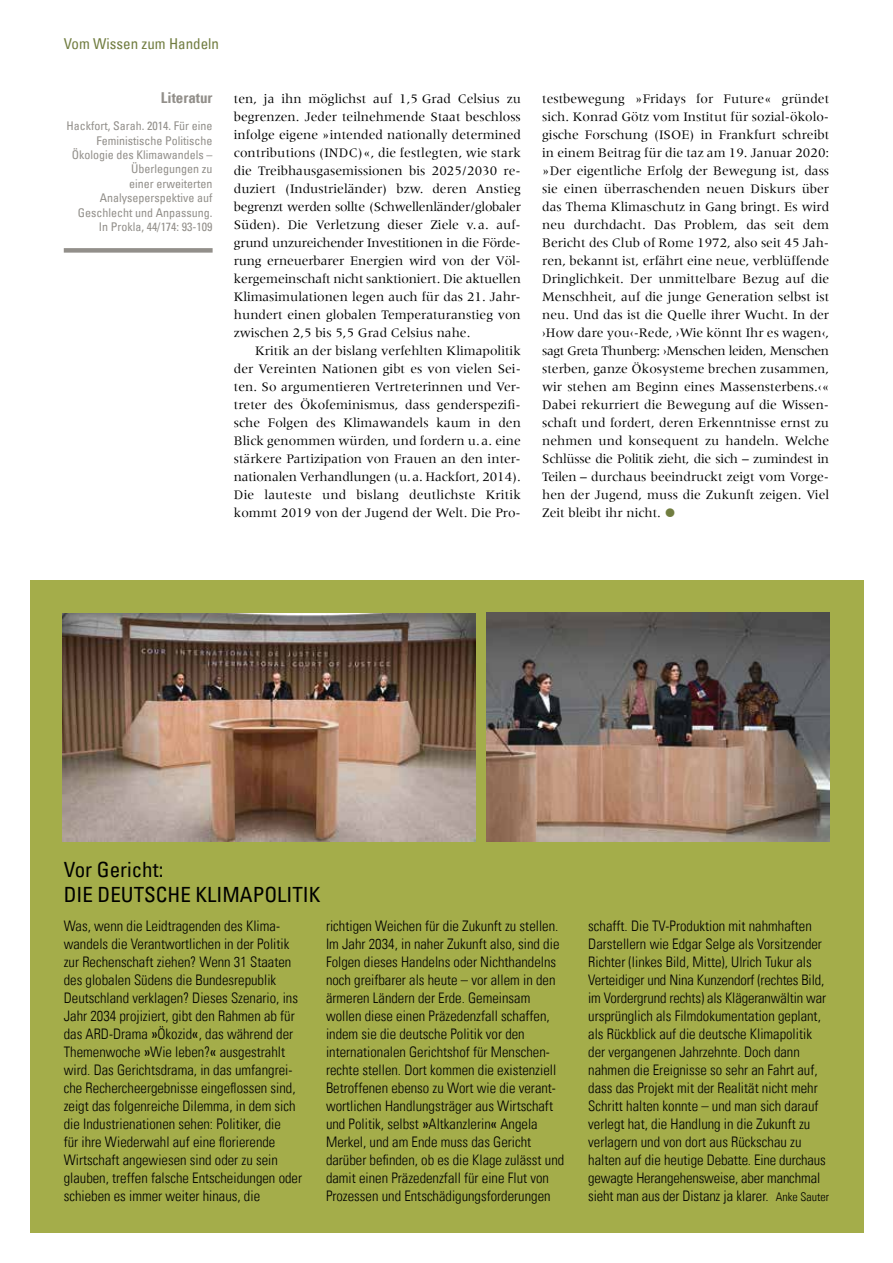
<style>
.page{position:relative;width:893px;height:1263px;background:#fff}
.page>*{position:absolute;margin:0;border:0;box-sizing:border-box;transform-origin:0 0}
.t1{font:condensed 21px/25.2px "Univers Com 57";color:#000}
.t2{font:condensed 15px "Univers Com 57";color:#717d40}
.t3{font:15px "Univers Com 67 Bold Cond";color:#928f8a}
.t4{font:14.55px/18px "Univers Com 47 Light Cond";color:#000}
.t5{font:13.5px/18px "Meridien";color:#000;text-align:justify}
.t6{font:condensed 12px/14.4px "Univers Com 57";color:#928f8a;text-align:right}
.s1{font-family:"Univers Com 57";font-stretch:condensed}
.s2{font-size:12px}
</style>
<div class="page">
<div style="left:64px;top:248px;width:149px;height:5px;background:#928f8a"></div>
<div style="left:30px;top:581px;width:833px;height:652px;background:#a4ad4a"></div>
<img style="left:63px;top:614px;width:413px;height:227px">
<img style="left:486px;top:613px;width:343px;height:229px">
<p class="t2" style="left:64px;top:34px;width:157px">Vom Wissen zum Handeln</p>
<p class="t3" style="left:161px;top:89px;width:53px">Literatur</p>
<p class="t6" style="left:67px;top:119px;width:147px">Hackfort, Sarah. 2014. Für eine<br>Feministische Politische<br>Ökologie des Klimawandels –<br>Überlegungen zu<br>einer erweiterten<br>Analyseperspektive auf<br>Geschlecht und Anpassung.<br>In Prokla, 44/174: 93-109</p>
<p class="t5" style="left:234px;top:90px;width:289px;text-align:left">ten, ja ihn möglichst auf 1,5 Grad Celsius zu begrenzen. Jeder teilnehmende Staat beschloss infolge eigene »intended nationally determined contributions (INDC)«, die festlegten, wie stark die Treibhausgasemissionen bis 2025/2030 re&shy;duziert (Industrieländer) bzw. deren Anstieg begrenzt werden sollte (Schwellenländer/globaler Süden). Die Verletzung dieser Ziele v.a. auf&shy;grund unzureichender Investitionen in die Förde&shy;rung erneuerbarer Energien wird von der Völ&shy;kergemeinschaft nicht sanktioniert. Die aktuellen Klimasimulationen legen auch für das 21. Jahr&shy;hundert einen globalen Temperaturanstieg von zwischen 2,5 bis 5,5 Grad Celsius nahe.</p>
<p class="t5" style="left:234px;top:342px;width:289px;text-indent:21px">Kritik an der bislang verfehlten Klimapolitik der Vereinten Nationen gibt es von vielen Sei&shy;ten. So argumentieren Vertreterinnen und Ver&shy;treter des Ökofeminismus, dass genderspezifi&shy;sche Folgen des Klimawandels kaum in den Blick genommen würden, und fordern u. a. eine stärkere Partizipation von Frauen an den inter&shy;nationalen Verhandlungen (u.a. Hackfort, 2014).<br>Die lauteste und bislang deutlichste Kritik kommt 2019 von der Jugend der Welt. Die Pro-</p>
<p class="t5" style="left:542px;top:90px;width:289px">testbewegung »Fridays for Future« gründet sich. Konrad Götz vom Institut für sozial- ökolo&shy;gische Forschung (ISOE) in Frankfurt schreibt in einem Beitrag für die taz am 19. Januar 2020: »Der eigentliche Erfolg der Bewegung ist, dass sie einen überraschenden neuen Diskurs über das Thema Klimaschutz in Gang bringt. Es wird neu durchdacht. Das Problem, das seit dem Bericht des Club of Rome 1972, also seit 45 Jah&shy;ren, bekannt ist, erfährt eine neue, verblüffende Dringlichkeit. Der unmittelbare Bezug auf die Menschheit, auf die junge Generation selbst ist neu. Und das ist die Quelle ihrer Wucht. In der ›How dare you‹- Rede, ›Wie könnt Ihr es wagen‹, sagt Greta Thunberg: ›Menschen leiden, Menschen sterben, ganze Ökosysteme brechen zusammen, wir stehen am Beginn eines Massensterbens.‹« Dabei rekurriert die Bewegung auf die Wissen&shy;schaft und fordert, deren Erkenntnisse ernst zu nehmen und konsequent zu handeln. Welche Schlüsse die Politik zieht, die sich – zumindest in Teilen – durchaus beeindruckt zeigt vom Vorge&shy;hen der Jugend, muss die Zukunft zeigen. Viel Zeit bleibt ihr nicht.</p>
<h1 class="t1" style="left:64px;top:857px;width:258px">Vor Gericht:<br>DIE DEUTSCHE KLIMAPOLITIK</h1>
<p class="t4" style="left:64px;top:917px;width:240px">Was, wenn die Leidtragenden des Klima&shy;wandels die Verantwortlichen in der Politik zur Rechenschaft ziehen? Wenn 31 Staaten des globalen Südens die Bundesrepublik Deutschland verklagen? Dieses Szenario, ins Jahr 2034 projiziert, gibt den Rahmen ab für das ARD-Drama <span class="s1">»</span>Ökozid<span class="s1">«</span>, das während der Themenwoche <span class="s1">»</span>Wie leben?<span class="s1">«</span> ausgestrahlt wird. Das Gerichtsdrama, in das umfangrei&shy;che Rechercheergebnisse eingeflossen sind, zeigt das folgenreiche Dilemma, in dem sich die Industrienationen sehen: Politiker, die<br>für ihre Wiederwahl auf eine florierende Wirtschaft angewiesen sind oder zu sein glauben, treffen falsche Entscheidungen oder schieben es immer weiter hinaus, die</p>
<p class="t4" style="left:326px;top:917px;width:240px">richtigen Weichen für die Zukunft zu stellen.<br>Im Jahr 2034, in naher Zukunft also, sind die Folgen dieses Handelns oder Nichthandelns noch greifbarer als heute – vor allem in den ärmeren Ländern der Erde. Gemeinsam wollen diese einen Präzedenzfall schaffen, indem sie die deutsche Politik vor den internationalen Gerichtshof für Menschen&shy;rechte stellen. Dort kommen die existenziell Betroffenen ebenso zu Wort wie die verant&shy;wortlichen Handlungsträger aus Wirtschaft und Politik, selbst <span class="s1">»</span>Altkanzlerin<span class="s1">«</span> Angela Merkel, und am Ende muss das Gericht darüber befinden, ob es die Klage zulässt und damit einen Präzedenzfall für eine Flut von Prozessen und Entschädigungsforderungen</p>
<p class="t4" style="left:588px;top:917px;width:242px">schafft. Die TV--Produktion mit nahmhaften Darstellern wie Edgar Selge als Vorsitzender Richter (linkes Bild, Mitte), Ulrich Tukur als Verteidiger und Nina Kunzendorf (rechtes Bild, im Vordergrund rechts) als Klägeranwältin war ursprünglich als Filmdokumentation geplant, als Rückblick auf die deutsche Klimapolitik der vergangenen Jahrzehnte. Doch dann nahmen die Ereignisse so sehr an Fahrt auf, dass das Projekt mit der Realität nicht mehr Schritt halten konnte – und man sich darauf verlegt hat, die Handlung in die Zukunft zu verlagern und von dort aus Rückschau zu halten auf die heutige Debatte. Eine durchaus gewagte Herangehensweise, aber manchmal sieht man aus der Distanz ja klarer. <span class="s2">Anke Sauter</span></p>
</div>
